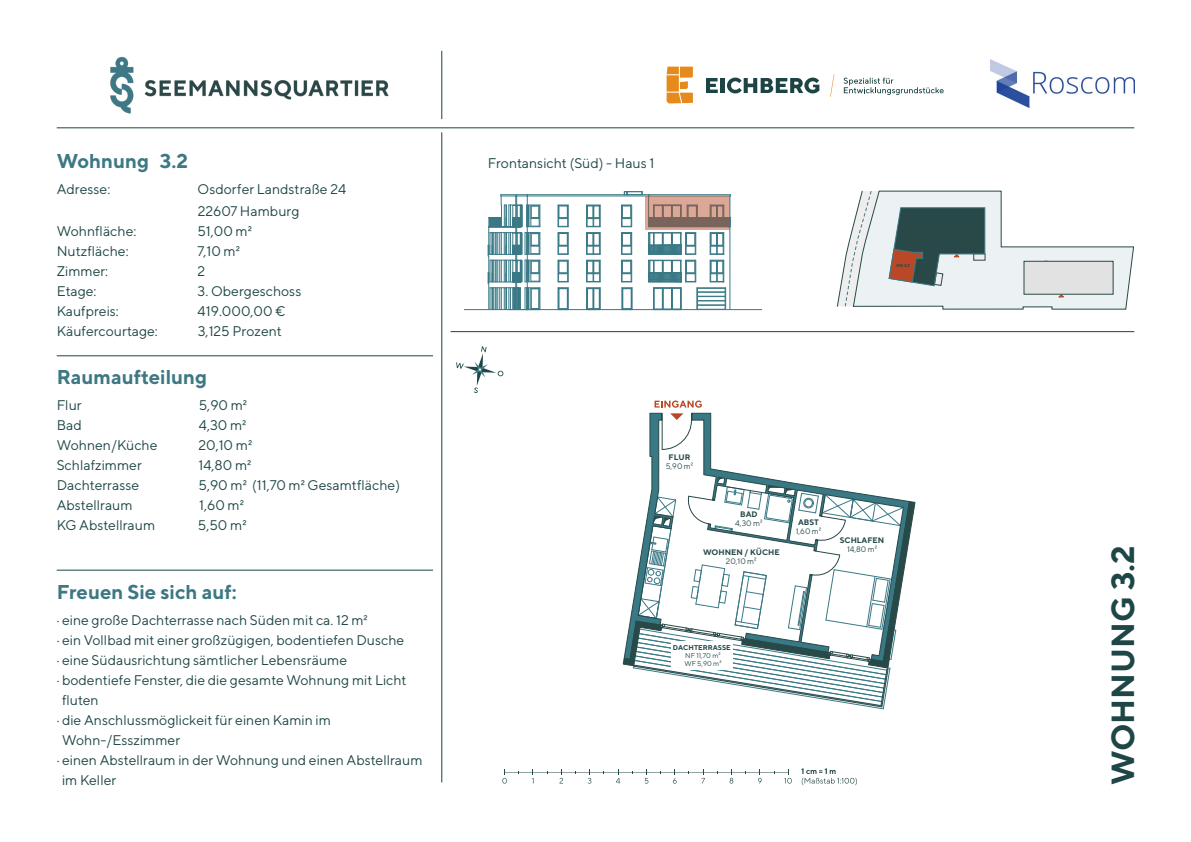
<style>
.page{position:relative;width:1191px;height:842px;background:#fff}
.page>*{position:absolute;margin:0;border:0;box-sizing:border-box;transform-origin:0 0}
.t1{font:700 32px "TT Norms";color:#1e4646}
.t2{font:700 20px "TT Norms";color:#3d7883}
.t3{font:14px/21.6px "TT Norms";color:#1e4646}
.t4{font:8px "TT Norms";color:#274949}
.t5{font:700 8px "TT Norms";color:#274949}
.t6{font:7px/7.9px "TT Norms";color:#274949}
.t7{font:700 7px "TT Norms";color:#274949}
.t8{font:700 4.1px "TT Norms";color:#2a4949}
</style>
<div class="page">
<hr style="left:57px;top:128px;width:1077px;height:1px;background:#1c4444">
<hr style="left:57px;top:356px;width:376px;height:1px;background:#1c4444">
<hr style="left:450px;top:331px;width:684px;height:1px;background:#1c4444">
<hr style="left:441px;top:132px;width:1px;height:650px;background:#1c4444">
<hr style="left:441px;top:51px;width:1px;height:68px;background:#1c4444">
<hr style="left:57px;top:570px;width:376px;height:1px;background:#1c4444">
<img style="left:110px;top:57px;width:279px;height:57px">
<svg style="left:801px;top:768px;width:56px;height:17px"></svg>
<hr style="left:504px;top:772px;width:284px;height:1px;background:#294949">
<svg style="left:502px;top:770px;width:5px;height:14px"></svg>
<svg style="left:532px;top:770px;width:2px;height:13px"></svg>
<svg style="left:559px;top:770px;width:4px;height:13px"></svg>
<svg style="left:587px;top:770px;width:4px;height:14px"></svg>
<svg style="left:616px;top:770px;width:4px;height:13px"></svg>
<svg style="left:644px;top:770px;width:4px;height:14px"></svg>
<svg style="left:673px;top:770px;width:3px;height:14px"></svg>
<svg style="left:701px;top:770px;width:4px;height:13px"></svg>
<svg style="left:729px;top:770px;width:4px;height:14px"></svg>
<svg style="left:758px;top:770px;width:3px;height:13px"></svg>
<svg style="left:784px;top:770px;width:8px;height:14px"></svg>
<svg style="left:456px;top:346px;width:47px;height:47px"></svg>
<hr style="left:649px;top:194px;width:81px;height:1px;background:#397986">
<hr style="left:527px;top:194px;width:122px;height:1px;background:#397986">
<hr style="left:527px;top:196px;width:122px;height:1px;background:#397986">
<svg style="left:586px;top:205px;width:15px;height:104px"></svg>
<svg style="left:621px;top:205px;width:12px;height:104px"></svg>
<svg style="left:558px;top:205px;width:11px;height:104px"></svg>
<svg style="left:488px;top:194px;width:53px;height:115px"></svg>
<svg style="left:648px;top:205px;width:83px;height:104px"></svg>
<svg style="left:624px;top:191px;width:19px;height:3px"></svg>
<hr style="left:464px;top:309px;width:298px;height:1px;background:#397986">
<svg style="left:645px;top:196px;width:85px;height:34px;background:#b18a7d"></svg>
<svg style="left:622px;top:400px;width:294px;height:309px"></svg>
<div style="left:672px;top:642px;width:61px;height:28px;background:#fff"></div>
<img style="left:990px;top:59px;width:144px;height:49px">
<svg style="left:843px;top:78px;width:100px;height:17px"></svg>
<svg style="left:830px;top:74px;width:4px;height:23px"></svg>
<svg style="left:666px;top:67px;width:27px;height:36px"></svg>
<svg style="left:706px;top:78px;width:12px;height:15px"></svg>
<hr style="left:720px;top:78px;width:4px;height:15px;background:#1c4444">
<svg style="left:727px;top:78px;width:92px;height:15px"></svg>
<svg style="left:837px;top:191px;width:296px;height:118px"></svg>
<h2 class="t2" style="left:57px;top:148px;width:133px">Wohnung 3.2</h2>
<p class="t3" style="left:57px;top:178px;width:55px">Adresse:</p>
<p class="t3" style="left:198px;top:178px;width:150px">Osdorfer Landstraße 24<br>22607 Hamburg</p>
<p class="t3" style="left:57px;top:220px;width:81px">Wohnfläche:</p>
<p class="t3" style="left:198px;top:220px;width:56px">51,00 m2</p>
<p class="t3" style="left:57px;top:240px;width:73px">Nutzfläche:</p>
<p class="t3" style="left:198px;top:240px;width:44px">7,10 m2</p>
<p class="t3" style="left:57px;top:260px;width:53px">Zimmer:</p>
<p class="t3" style="left:198px;top:260px;width:9px">2</p>
<p class="t3" style="left:57px;top:280px;width:41px">Etage:</p>
<p class="t3" style="left:198px;top:280px;width:105px">3. Obergeschoss</p>
<p class="t3" style="left:57px;top:300px;width:64px">Kaufpreis:</p>
<p class="t3" style="left:198px;top:300px;width:89px">419.000,00 €</p>
<p class="t3" style="left:57px;top:320px;width:103px">Käufercourtage:</p>
<p class="t3" style="left:198px;top:320px;width:86px">3,125 Prozent</p>
<h2 class="t2" style="left:57px;top:365px;width:152px">Raumaufteilung</h2>
<p class="t3" style="left:57px;top:394px;width:26px">Flur</p>
<p class="t3" style="left:199px;top:394px;width:50px">5,90 m2</p>
<p class="t3" style="left:57px;top:414px;width:27px">Bad</p>
<p class="t3" style="left:199px;top:414px;width:49px">4,30 m2</p>
<p class="t3" style="left:57px;top:434px;width:102px">Wohnen/Küche</p>
<p class="t3" style="left:198px;top:434px;width:55px">20,10 m2</p>
<p class="t3" style="left:57px;top:454px;width:87px">Schlafzimmer</p>
<p class="t3" style="left:198px;top:454px;width:54px">14,80 m2</p>
<p class="t3" style="left:57px;top:474px;width:84px">Dachterrasse</p>
<p class="t3" style="left:198px;top:474px;width:203px">5,90 m2 (11,70 m2 Gesamtfläche)</p>
<p class="t3" style="left:57px;top:494px;width:77px">Abstellraum</p>
<p class="t3" style="left:199px;top:494px;width:46px">1,60 m2</p>
<p class="t3" style="left:57px;top:514px;width:100px">KG Abstellraum</p>
<p class="t3" style="left:198px;top:514px;width:50px">5,50 m2</p>
<h2 class="t2" style="left:57px;top:579px;width:181px">Freuen Sie sich auf:</h2>
<p class="t3" style="left:57px;top:609px;width:313px">· eine große Dachterrasse nach Süden mit ca. 12 m2</p>
<p class="t3" style="left:57px;top:629px;width:349px">· ein Vollbad mit einer großzügigen, bodentiefen Dusche</p>
<p class="t3" style="left:57px;top:649px;width:292px">· eine Südausrichtung sämtlicher Lebensräume</p>
<p class="t3" style="left:57px;top:669px;width:351px">· bodentiefe Fenster, die die gesamte Wohnung mit Licht</p>
<p class="t3" style="left:62px;top:689px;width:38px">fluten</p>
<p class="t3" style="left:57px;top:709px;width:276px">· die Anschlussmöglickeit für einen Kamin im</p>
<p class="t3" style="left:62px;top:729px;width:120px">Wohn-/Esszimmer</p>
<p class="t3" style="left:57px;top:749px;width:367px">· einen Abstellraum in der Wohnung und einen Abstellraum</p>
<p class="t3" style="left:62px;top:769px;width:56px">im Keller</p>
<p class="t3" style="left:488px;top:152px;width:168px">Frontansicht (Süd) - Haus 1</p>
<p class="t8" style="left:896px;top:263px;width:15px">WE 3.2</p>
<p class="t5" style="left:668px;top:452px;width:23px">FLUR</p>
<p class="t4" style="left:665px;top:461px;width:29px">5,90 m²</p>
<p class="t5" style="left:740px;top:510px;width:19px">BAD</p>
<p class="t4" style="left:735px;top:519px;width:29px">4,30 m²</p>
<p class="t5" style="left:703px;top:547px;width:78px">WOHNEN / KÜCHE</p>
<p class="t4" style="left:726px;top:556px;width:32px">20,10 m²</p>
<p class="t5" style="left:798px;top:517px;width:22px">ABST</p>
<p class="t4" style="left:795px;top:526px;width:27px">1,60 m²</p>
<p class="t5" style="left:840px;top:535px;width:46px">SCHLAFEN</p>
<p class="t4" style="left:847px;top:544px;width:32px">14,80 m²</p>
<p class="t7" style="left:673px;top:643px;width:60px">DACHTERRASSE</p>
<p class="t6" style="left:684px;top:652px;width:39px">NF 11,70 m²<br>WF 5,90 m²</p>
<h1 class="t1" style="left:1102px;top:785px;width:242px;rotate:-90deg">WOHNUNG 3.2</h1>
</div>
